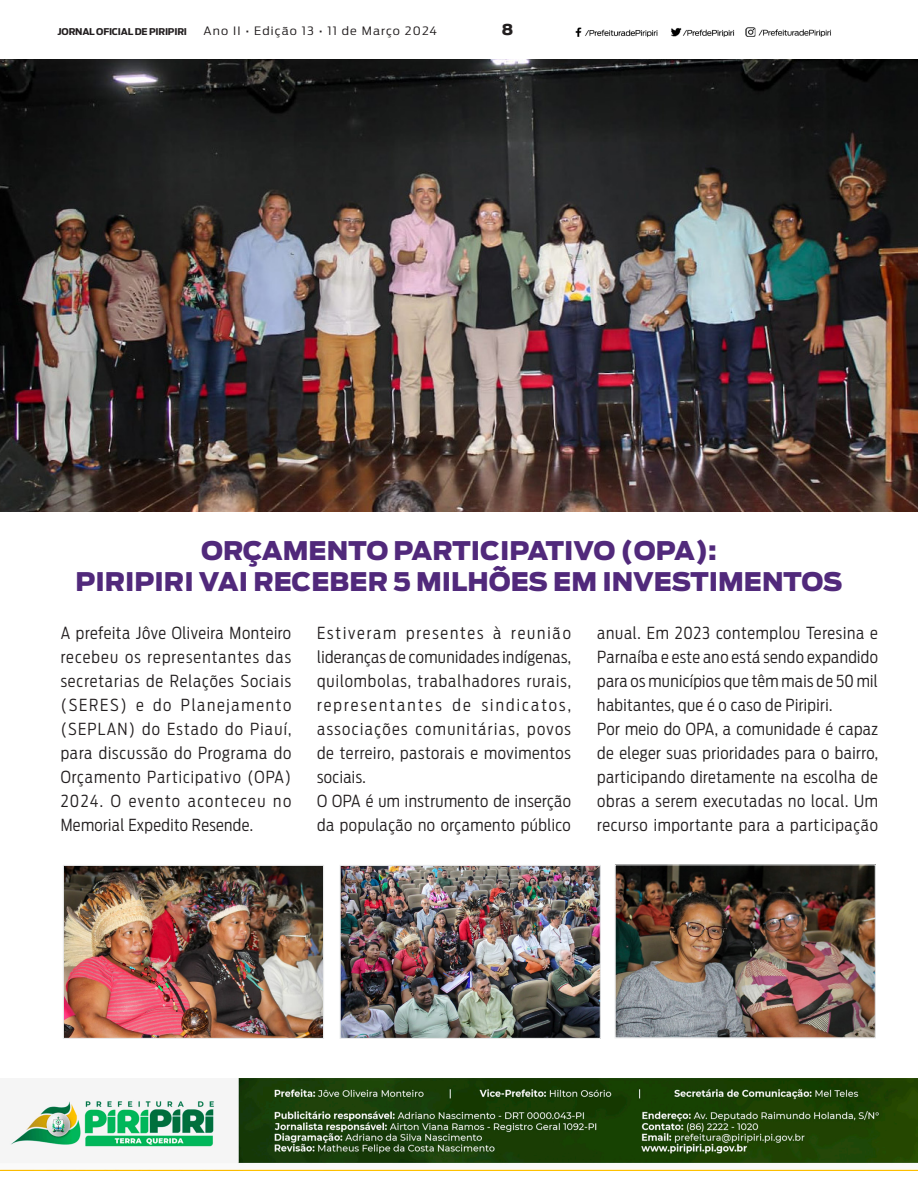
<style>
.page{position:relative;width:918px;height:1188px;background:#fff}
.page>*{position:absolute;margin:0;border:0;box-sizing:border-box;transform-origin:0 0}
.Subtitle__Center{font:900 25.5px "Ford Antenna";color:#51297b}
.Body__Left_Justify{font:300 16.5px/24px "Ford Antenna Cond";letter-spacing:.025em;color:#231f20;text-align:justify}
.t1{font:900 15px "Ford Antenna";color:#231f20}
.t2{font:300 11.55px "Ford Antenna Cond";letter-spacing:.08em;color:#231f20;scale:1.23 1}
.t3{font:700 9.3px "Ford Antenna Cond";letter-spacing:-.02em;color:#231f20;scale:1.18 1}
</style>
<div class="page">
<img style="left:575px;top:27px;width:256px;height:11px">
<img style="left:0;top:1079px;width:918px;height:92px">
<img style="left:0;top:60px;width:918px;height:451px">
<img style="left:342px;top:867px;width:257px;height:170px">
<div style="left:340px;top:865px;width:261px;height:174px;border:1px solid #e9eaeb"></div>
<img style="left:617px;top:866px;width:257px;height:170px">
<div style="left:615px;top:864px;width:261px;height:174px;border:1px solid #e9eaeb"></div>
<img style="left:65px;top:867px;width:257px;height:170px">
<div style="left:63px;top:865px;width:261px;height:174px;border:1px solid #e9eaeb"></div>
<p class="t3" style="left:58px;top:24px;width:111px">JORNAL OFICIAL DE PIRIPIRI</p>
<p class="t2" style="left:204px;top:21px;width:191px">Ano II • Edição 13 • 11 de Março 2024</p>
<p class="t1" style="left:502px;top:16px;width:13px">8</p>
<p class="Subtitle__Center" style="left:201px;top:527px;width:517px">ORÇAMENTO PARTICIPATIVO (OPA):</p>
<p class="Subtitle__Center" style="left:75px;top:558px;width:769px">PIRIPIRI VAI RECEBER 5 MILHÕES EM INVESTIMENTOS</p>
<p class="Body__Left_Justify" style="left:61px;top:618px;width:232px">A prefeita Jôve Oliveira Monteiro recebeu os representantes das secretarias de Relações Sociais (SERES) e do Planejamento (SEPLAN) do Estado do Piauí, para discussão do Programa do Orçamento Participativo (OPA)<br>2024. O evento aconteceu no Memorial Expedito Resende.</p>
<p class="Body__Left_Justify" style="left:317px;top:619px;width:256px">Estiveram presentes à reunião lideranças de comunidades indígenas, quilombolas, trabalhadores rurais, representantes de sindicatos, associações comunitárias, povos de terreiro, pastorais e movimentos sociais.</p>
<p class="Body__Left_Justify" style="left:317px;top:787px;width:255px">O OPA é um instrumento de inserção da população no orçamento público</p>
<p class="Body__Left_Justify" style="left:597px;top:618px;width:282px">anual. Em 2023 contemplou Teresina e Parnaíba e este ano está sendo expandido para os municípios que têm mais de 50 mil habitantes, que é o caso de Piripiri.</p>
<p class="Body__Left_Justify" style="left:597px;top:714px;width:282px">Por meio do OPA, a comunidade é capaz de eleger suas prioridades para o bairro, participando diretamente na escolha de obras a serem executadas no local. Um recurso importante para a participação</p>
</div>
